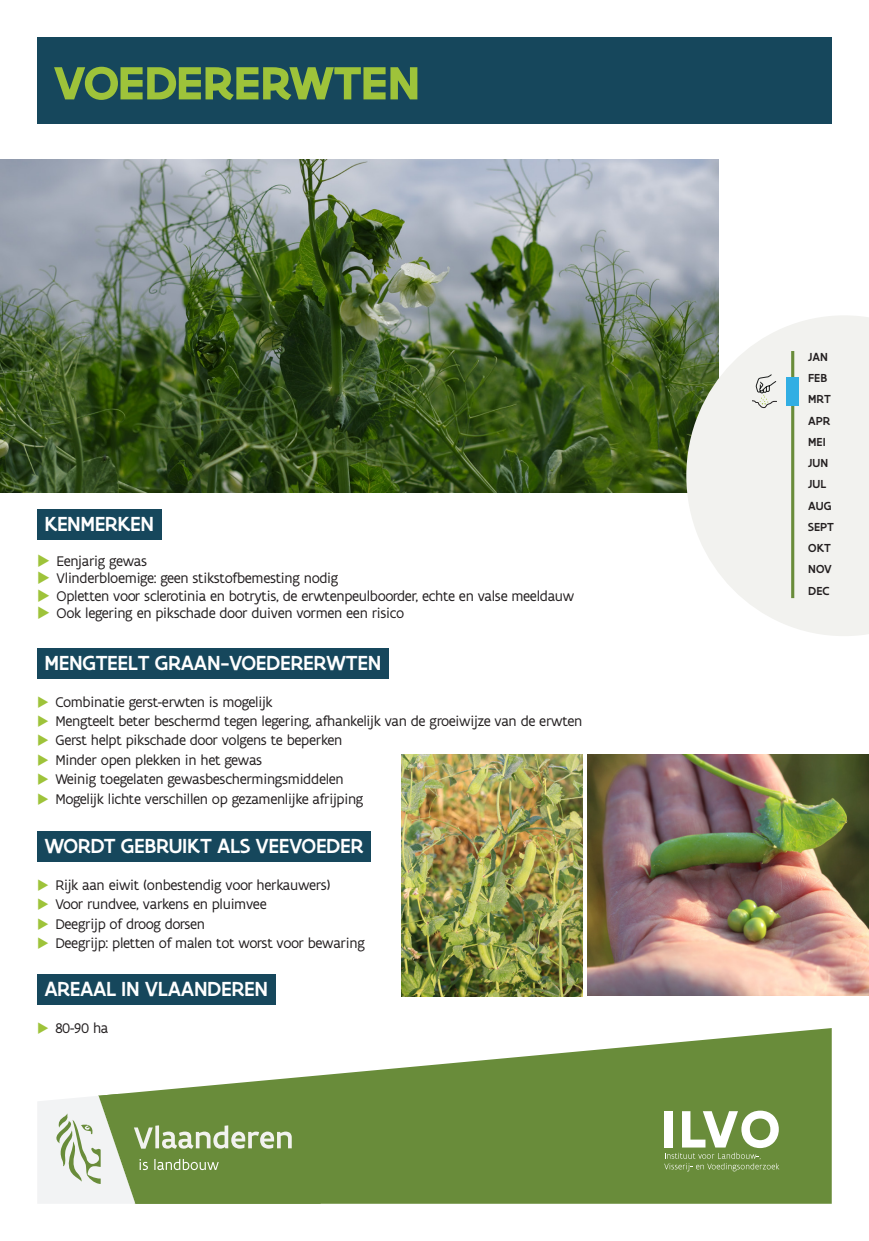
<style>
.page{position:relative;width:869px;height:1241px;background:#fff}
.page>*{position:absolute;margin:0;border:0;box-sizing:border-box;transform-origin:0 0}
.t1{font:700 50px "Flanders Art Sans";letter-spacing:-.015em;color:#9ec33a}
.wit_35___fond{font:500 21.88px "Flanders Art Sans";letter-spacing:-.015em;color:#fff}
.t2{font:15px "Flanders Art Sans";letter-spacing:-.02em;color:#231f20}
.t3{font:500 12.5px "Flanders Art Sans";color:#231f20}
.s1{color:#9ec33a}
</style>
<div class="page">
<img style="left:0;top:159px;width:718px;height:334px">
<div style="left:37px;top:974px;width:238px;height:30px;background:#16475c"></div>
<div style="left:37px;top:508px;width:124px;height:31px;background:#16475c"></div>
<svg style="left:686px;top:315px;width:182px;height:321px;fill:#f2f2ef"></svg>
<div style="left:37px;top:831px;width:334px;height:30px;background:#16475c"></div>
<div style="left:37px;top:648px;width:352px;height:30px;background:#16475c"></div>
<div style="left:37px;top:37px;width:794px;height:87px;background:#16475c"></div>
<hr style="left:790px;top:351px;width:3px;height:247px;background:#698c3a">
<div style="left:786px;top:376px;width:12px;height:29px;background:#32aee3"></div>
<svg style="left:751px;top:374px;width:26px;height:34px"></svg>
<img style="left:587px;top:754px;width:281px;height:241px">
<img style="left:401px;top:754px;width:181px;height:242px">
<svg style="left:129px;top:1028px;width:702px;height:175px;fill:#698c3a"></svg>
<svg style="left:38px;top:1093px;width:282px;height:110px"></svg>
<svg style="left:664px;top:1110px;width:114px;height:61px"></svg>
<p class="t1" style="left:53px;top:51px;width:368px">VOEDERERWTEN</p>
<p class="wit_35___fond" style="left:44px;top:509px;width:111px">KENMERKEN</p>
<p class="t2" style="left:37px;top:551px;width:111px"><span class="s1">◆</span> Eenjarig gewas</p>
<p class="t2" style="left:37px;top:569px;width:302px"><span class="s1">◆</span> Vlinderbloemige: geen stikstofbemesting nodig</p>
<p class="t2" style="left:37px;top:586px;width:538px"><span class="s1">◆</span> Opletten voor sclerotinia en botrytis, de erwtenpeulboorder, echte en valse meeldauw</p>
<p class="t2" style="left:37px;top:604px;width:368px"><span class="s1">◆</span> Ook legering en pikschade door duiven vormen een risico</p>
<p class="wit_35___fond" style="left:44px;top:648px;width:338px">MENGTEELT GRAAN-VOEDERERWTEN</p>
<p class="t2" style="left:37px;top:692px;width:237px"><span class="s1">◆</span> Combinatie gerst-erwten is mogelijk</p>
<p class="t2" style="left:37px;top:711px;width:546px"><span class="s1">◆</span> Mengteelt beter beschermd tegen legering, afhankelijk van de groeiwijze van de erwten</p>
<p class="t2" style="left:37px;top:731px;width:306px"><span class="s1">◆</span> Gerst helpt pikschade door volgens te beperken</p>
<p class="t2" style="left:37px;top:750px;width:226px"><span class="s1">◆</span> Minder open plekken in het gewas</p>
<p class="t2" style="left:37px;top:770px;width:308px"><span class="s1">◆</span> Weinig toegelaten gewasbeschermingsmiddelen</p>
<p class="t2" style="left:37px;top:789px;width:327px"><span class="s1">◆</span> Mogelijk lichte verschillen op gezamenlijke afrijping</p>
<p class="wit_35___fond" style="left:44px;top:831px;width:320px">WORDT GEBRUIKT ALS VEEVOEDER</p>
<p class="t2" style="left:37px;top:875px;width:295px"><span class="s1">◆</span> Rijk aan eiwit (onbestendig voor herkauwers)</p>
<p class="t2" style="left:37px;top:894px;width:231px"><span class="s1">◆</span> Voor rundvee, varkens en pluimvee</p>
<p class="t2" style="left:37px;top:914px;width:169px"><span class="s1">◆</span> Deegrijp of droog dorsen</p>
<p class="t2" style="left:37px;top:933px;width:329px"><span class="s1">◆</span> Deegrijp: pletten of malen tot worst voor bewaring</p>
<p class="wit_35___fond" style="left:44px;top:975px;width:225px">AREAAL IN VLAANDEREN</p>
<p class="t2" style="left:37px;top:1018px;width:73px"><span class="s1">◆</span> 80-90 ha</p>
<p class="t3" style="left:807px;top:349px;width:21px">JAN</p>
<p class="t3" style="left:807px;top:370px;width:20px">FEB</p>
<p class="t3" style="left:807px;top:391px;width:24px">MRT</p>
<p class="t3" style="left:807px;top:412px;width:24px">APR</p>
<p class="t3" style="left:807px;top:434px;width:19px">MEI</p>
<p class="t3" style="left:807px;top:455px;width:21px">JUN</p>
<p class="t3" style="left:807px;top:476px;width:19px">JUL</p>
<p class="t3" style="left:807px;top:497px;width:25px">AUG</p>
<p class="t3" style="left:807px;top:519px;width:27px">SEPT</p>
<p class="t3" style="left:807px;top:540px;width:24px">OKT</p>
<p class="t3" style="left:807px;top:561px;width:25px">NOV</p>
<p class="t3" style="left:807px;top:582px;width:23px">DEC</p>
</div>
